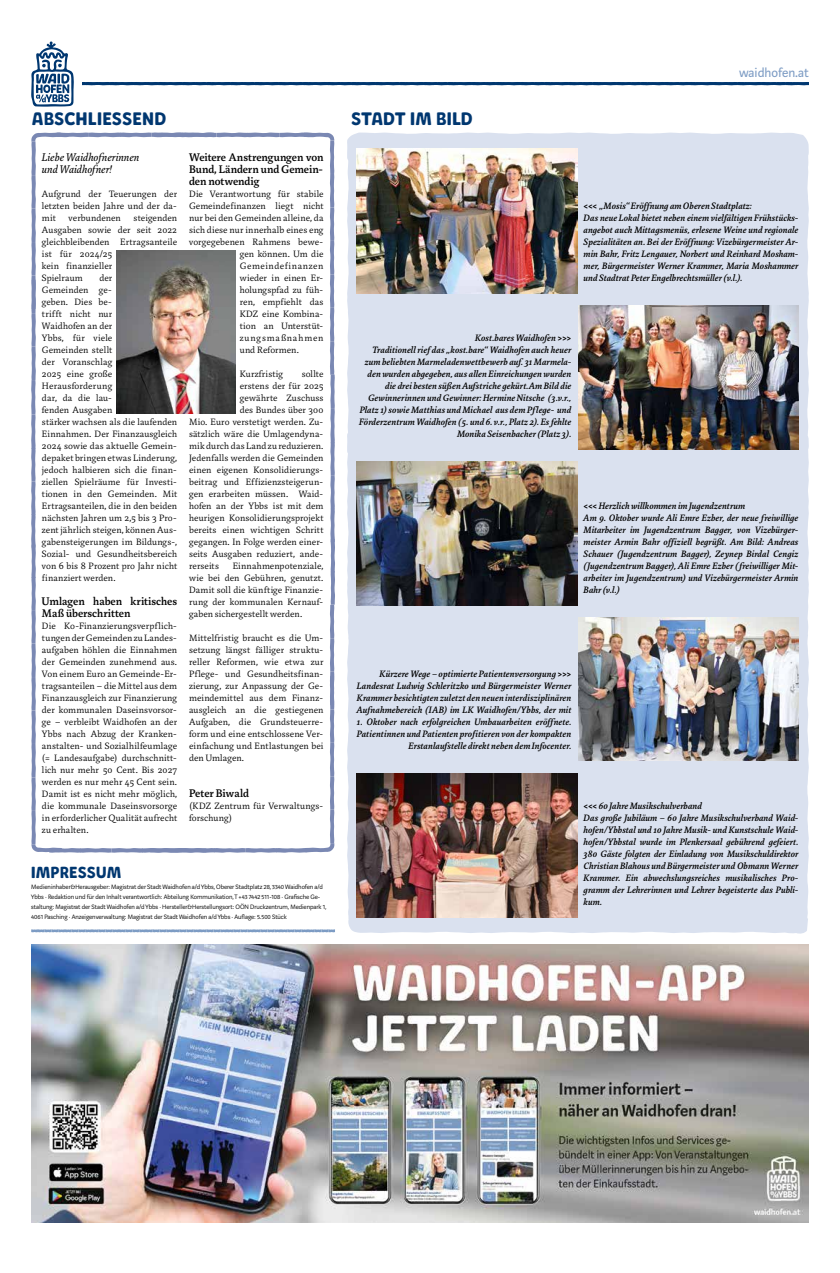
<style>
.page{position:relative;width:840px;height:1273px;background:#fff}
.page>*{position:absolute;margin:0;border:0;box-sizing:border-box;transform-origin:0 0}
.t1{font:18px "Andri";letter-spacing:.005em;color:#003770}
.t2{font:16px "Andri";letter-spacing:-.005em;color:#003770}
.t3{font:14px "Marat Sans";color:#7d9cc4}
.t4{font:500 12px/12px "Marat";color:#000}
.t5{font:italic 12px/12px "Marat";color:#000}
.t6{font:300 10px/12px "Marat";letter-spacing:.01em;color:#000;text-align:justify}
.t7{font:italic 500 10px/12px "Marat";letter-spacing:.01em;color:#000}
.t8{font:300 10px "Marat";letter-spacing:.055em;color:#000}
.t9{font:300 10px "Marat";letter-spacing:.09em;color:#000}
.t10{font:300 7px/10px "Marat Sans";letter-spacing:-.005em;color:#000}
</style>
<div class="page">
<svg style="left:82px;top:82px;width:726px;height:3px;background:#033971"></svg>
<svg style="left:31px;top:41px;width:43px;height:66px"></svg>
<div style="left:347px;top:132px;width:461px;height:802px;background:#dae1ef"></div>
<img style="left:356px;top:148px;width:221px;height:145px">
<img style="left:356px;top:461px;width:221px;height:144px">
<img style="left:356px;top:773px;width:221px;height:144px">
<img style="left:578px;top:305px;width:220px;height:144px">
<img style="left:578px;top:617px;width:220px;height:144px">
<img style="left:31px;top:944px;width:777px;height:279px">
<svg style="left:31px;top:929px;width:304px;height:3px"></svg>
<svg style="left:31px;top:132px;width:304px;height:721px"></svg>
<img style="left:116px;top:251px;width:119px;height:162px">
<h1 class="t1" style="left:32px;top:109px;width:135px">ABSCHLIESSEND</h1>
<p class="t5" style="left:42px;top:151px;width:99px">Liebe Waidhofnerinnen und Waidhofner!</p>
<p class="t6" style="left:42px;top:188px;width:137px">Aufgrund der Teuerungen der letzten beiden Jahre und der da&shy;mit</p>
<p class="t6" style="left:42px;top:212px;width:137px;text-align:left;text-indent:92px">steigenden<br>Ausgaben sowie der seit 2022 gleichbleibenden Ertragsanteile ist für 2024/25<br>kein finanzieller<br>Spielraum</p>
<p class="t6" style="left:69px;top:212px;width:54px">verbundenen</p>
<p class="t6" style="left:42px;top:272px;width:137px;text-align:left;text-indent:57px">der<br>Gemeinden ge-<br>geben. Dies be-<br>trifft nicht nur<br>Waidhofen an der<br>Ybbs, für viele<br>Gemeinden stellt<br>der Voranschlag<br>2025 eine große<br>Herausforderung<br>dar, da die lau-<br>fenden Ausgaben<br>stärker wachsen als die laufenden<br>Einnahmen. Der Finanzausgleich<br>2024 sowie das aktuelle Gemein&shy;depaket bringen etwas Linderung, jedoch halbieren sich die finan&shy;ziellen Spielräume für Investi&shy;tionen in den Gemeinden. Mit<br>Ertragsanteilen, die in den beiden nächsten Jahren um 2,5 bis 3 Pro&shy;zent jährlich steigen, können Aus&shy;gabensteigerungen im Bildungs-,<br>Sozial- und Gesundheitsbereich von 6 bis 8 Prozent pro Jahr nicht finanziert werden.</p>
<p class="t4" style="left:42px;top:596px;width:137px">Umlagen haben kritisches<br>Maß überschritten</p>
<p class="t6" style="left:42px;top:620px;width:137px">Die Ko-Finanzierungsverpflich&shy;tungen der Gemeinden zu Landes&shy;aufgaben höhlen die Einnahmen der Gemeinden zunehmend aus.<br>Von einem Euro an Gemeinde-Er&shy;tragsanteilen – die Mittel aus dem Finanzausgleich zur Finanzierung der kommunalen Daseinsvorsor&shy;ge – verbleibt Waidhofen an der Ybbs nach Abzug der Kranken&shy;anstalten- und Sozialhilfeumlage (= Landesaufgabe) durchschnitt&shy;lich nur mehr 50 Cent. Bis 2027 werden es nur mehr 45 Cent sein.<br>Damit ist es nicht mehr möglich, die kommunale Daseinsvorsorge in erforderlicher Qualität aufrecht zu erhalten.</p>
<p class="t4" style="left:189px;top:152px;width:136px;text-align:justify">Weitere Anstrengungen von Bund, Ländern und Gemein&shy;den notwendig</p>
<p class="t6" style="left:189px;top:188px;width:136px">Die Verantwortung für stabile</p>
<p class="t6" style="left:189px;top:200px;width:136px">Gemeindefinanzen liegt nicht</p>
<p class="t6" style="left:189px;top:212px;width:136px">nur bei den Gemeinden alleine, da</p>
<p class="t6" style="left:189px;top:224px;width:136px">sich diese nur innerhalb eines eng</p>
<p class="t6" style="left:189px;top:236px;width:136px">vorgegebenen Rahmens bewe-</p>
<p class="t6" style="left:240px;top:248px;width:85px">gen können. Um die</p>
<p class="t8" style="left:240px;top:261px;width:85px">Gemeindefinanzen</p>
<p class="t6" style="left:240px;top:272px;width:85px">wieder in einen Er-</p>
<p class="t6" style="left:240px;top:284px;width:85px">holungspfad zu füh-</p>
<p class="t6" style="left:240px;top:296px;width:85px">ren, empfiehlt das</p>
<p class="t6" style="left:240px;top:308px;width:85px">KDZ eine Kombina-</p>
<p class="t6" style="left:240px;top:320px;width:85px">tion an Unterstüt-</p>
<p class="t9" style="left:240px;top:333px;width:85px">zungsmaßnahmen</p>
<p class="t6" style="left:240px;top:344px;width:61px">und Reformen.</p>
<p class="t6" style="left:240px;top:368px;width:45px">Kurzfristig</p>
<p class="t6" style="left:301px;top:368px;width:23px">sollte</p>
<p class="t6" style="left:240px;top:380px;width:85px">erstens der für 2025</p>
<p class="t6" style="left:240px;top:392px;width:85px">gewährte Zuschuss</p>
<p class="t6" style="left:240px;top:404px;width:85px">des Bundes über 300</p>
<p class="t6" style="left:189px;top:416px;width:136px">Mio. Euro verstetigt werden. Zu-</p>
<p class="t6" style="left:189px;top:428px;width:136px">sätzlich wäre die Umlagendyna-</p>
<p class="t6" style="left:189px;top:440px;width:136px">mik durch das Land zu reduzieren.</p>
<p class="t6" style="left:189px;top:452px;width:136px">Jedenfalls werden die Gemeinden</p>
<p class="t6" style="left:189px;top:464px;width:136px">einen eigenen Konsolidierungs-</p>
<p class="t6" style="left:189px;top:476px;width:136px">beitrag und Effizienzsteigerun-</p>
<p class="t6" style="left:189px;top:488px;width:136px">gen erarbeiten müssen. Waid-</p>
<p class="t6" style="left:189px;top:500px;width:136px">hofen an der Ybbs ist mit dem</p>
<p class="t6" style="left:189px;top:512px;width:136px">heurigen Konsolidierungsprojekt</p>
<p class="t6" style="left:189px;top:524px;width:136px">bereits einen wichtigen Schritt</p>
<p class="t6" style="left:189px;top:536px;width:136px">gegangen. In Folge werden einer-</p>
<p class="t6" style="left:189px;top:548px;width:136px">seits Ausgaben reduziert, ande-</p>
<p class="t6" style="left:189px;top:560px;width:31px">rerseits</p>
<p class="t6" style="left:189px;top:560px;width:136px;text-indent:43px">Einnahmenpotenziale, wie bei den Gebühren, genutzt.<br>Damit soll die künftige Finanzie&shy;rung der kommunalen Kernauf&shy;gaben sichergestellt werden.</p>
<p class="t6" style="left:189px;top:632px;width:136px">Mittelfristig braucht es die Um&shy;setzung längst fälliger struktu&shy;reller Reformen, wie etwa zur Pflege- und Gesundheitsfinan&shy;zierung, zur Anpassung der Ge&shy;meindemittel aus dem Finanz&shy;ausgleich an die gestiegenen Aufgaben, die Grundsteuerre&shy;form und eine entschlossene Ver&shy;einfachung und Entlastungen bei den Umlagen.</p>
<p class="t4" style="left:189px;top:788px;width:61px">Peter Biwald</p>
<p class="t6" style="left:189px;top:800px;width:136px">(KDZ Zentrum für Verwaltungs&shy;forschung)</p>
<h2 class="t2" style="left:31px;top:863px;width:91px">IMPRESSUM</h2>
<p class="t10" style="left:31px;top:882px;width:296px">Medieninhaber&amp;Herausgeber: Magistrat der Stadt Waidhofen a/d Ybbs, Oberer Stadtplatz 28, 3340 Waidhofen a/d Ybbs · Redaktion und für den Inhalt verantwortlich: Abteilung Kommunikation, T +43 7442 511-108 · Grafische Ge&shy;staltung: Magistrat der Stadt Waidhofen a/d Ybbs · Hersteller&amp;Herstellungsort: OÖN Druckzentrum, Medienpark 1, 4061 Pasching · Anzeigenverwaltung: Magistrat der Stadt Waidhofen a/d Ybbs · Auflage: 5.500 Stück</p>
<h1 class="t1" style="left:351px;top:109px;width:123px">STADT IM BILD</h1>
<h3 class="t3" style="left:738px;top:65px;width:71px">waidhofen.at</h3>
<p class="t7" style="left:583px;top:200px;width:216px">&lt;&lt;&lt; „Mosis“ Eröffnung am Oberen Stadtplatz:<br>Das neue Lokal bietet neben einem vielfältigen Frühstücks&shy;angebot auch Mittagsmenüs, erlesene Weine und regionale Spezialitäten an. Bei der Eröffnung: Vizebürgermeister Ar&shy;min Bahr, Fritz Lengauer, Norbert und Reinhard Mosham&shy;mer, Bürgermeister Werner Krammer, Maria Moshammer und Stadtrat Peter Engelbrechtsmüller (v.l.).</p>
<p class="t7" style="left:359px;top:332px;width:213px;text-align:right">Kost.bares Waidhofen &gt;&gt;&gt;<br>Traditionell rief das „kost.bare“ Waidhofen auch heuer zum beliebten Marmeladenwettbewerb auf. 31 Marmela&shy;den wurden abgegeben, aus allen Einreichungen wurden die drei besten süßen Aufstriche gekürt.Am Bild die Gewinnerinnen und Gewinner: Hermine Nitsche (3.v.r., Platz 1) sowie Matthias und Michael aus dem Pflege- und Förderzentrum Waidhofen (5. und 6. v.r., Platz 2). Es fehlte Monika Seisenbacher (Platz 3).</p>
<p class="t7" style="left:583px;top:500px;width:216px">&lt;&lt;&lt; Herzlich willkommen im Jugendzentrum<br>Am 9. Oktober wurde Ali Emre Ezber, der neue freiwillige Mitarbeiter im Jugendzentrum Bagger, von Vizebürger&shy;meister Armin Bahr offiziell begrüßt. Am Bild: Andreas Schauer (Jugendzentrum Bagger), Zeynep Birdal Cengiz (Jugendzentrum Bagger), Ali Emre Ezber (freiwilliger Mit&shy;arbeiter im Jugendzentrum) und Vizebürgermeister Armin Bahr (v.l.)</p>
<p class="t7" style="left:356px;top:668px;width:216px;text-align:justify;text-indent:23px">Kürzere Wege – optimierte Patientenversorgung &gt;&gt;&gt; Landesrat Ludwig Schleritzko und Bürgermeister Werner Krammer besichtigten zuletzt den neuen interdisziplinären Aufnahmebereich (IAB) im LK Waidhofen/Ybbs, der mit</p>
<p class="t7" style="left:356px;top:716px;width:216px;text-align:right">1. Oktober nach erfolgreichen Umbauarbeiten eröffnete.<br>Patientinnen und Patienten profitieren von der kompakten<br>Erstanlaufstelle direkt neben dem Infocenter.</p>
<p class="t7" style="left:583px;top:800px;width:216px">&lt;&lt;&lt; 60 Jahre Musikschulverband<br>Das große Jubiläum – 60 Jahre Musikschulverband Waid&shy;hofen/Ybbstal und 10 Jahre Musik- und Kunstschule Waid&shy;hofen/Ybbstal wurde im Plenkersaal gebührend gefeiert.<br>380 Gäste folgten der Einladung von Musikschuldirektor Christian Blahous und Bürgermeister und Obmann Werner Krammer. Ein abwechslungsreiches musikalisches Pro&shy;gramm der Lehrerinnen und Lehrer begeisterte das Publi&shy;kum.</p>
</div>
